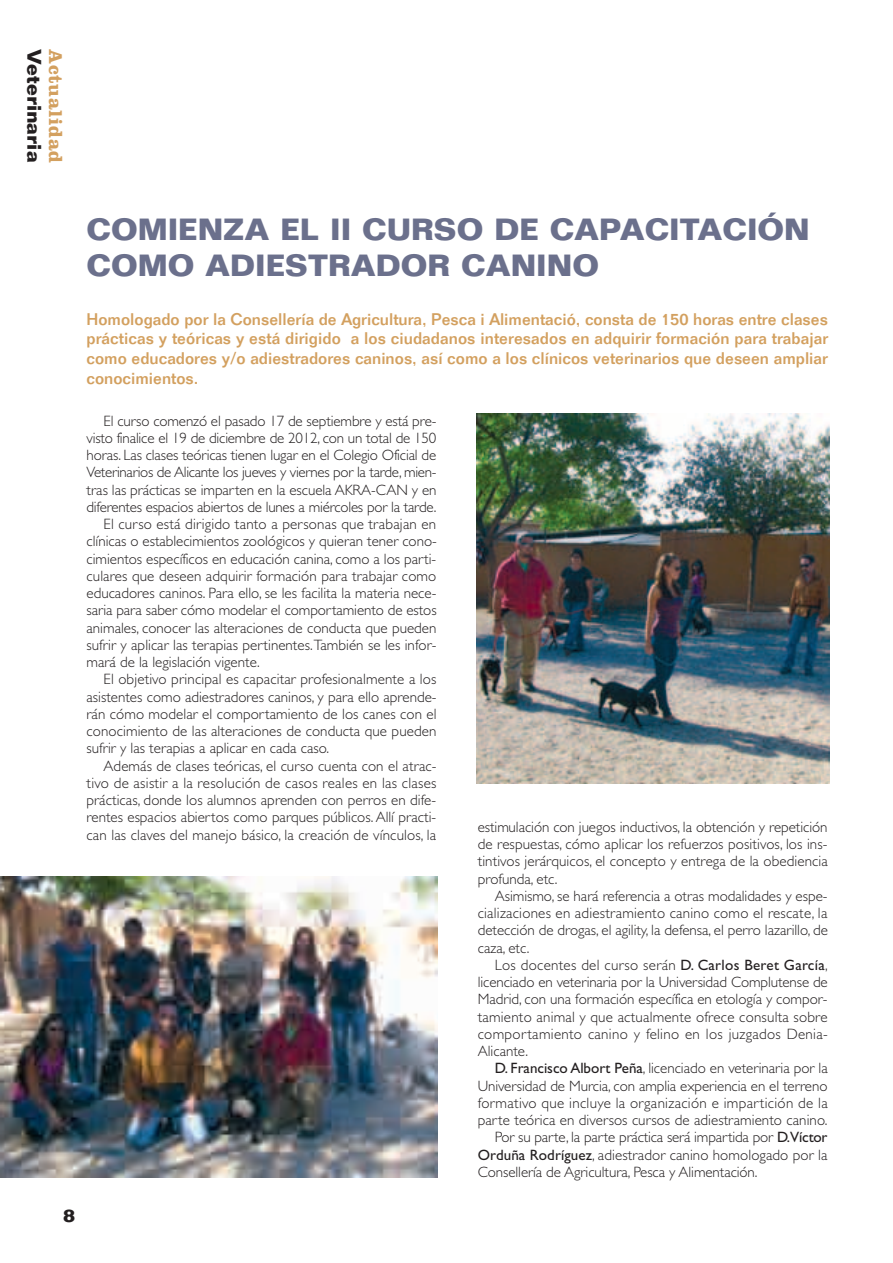
<style>
.page{position:relative;width:893px;height:1263px;background:#fff}
.page>*{position:absolute;margin:0;border:0;box-sizing:border-box;transform-origin:0 0}
.t1{font:700 30px/36px "Folio";color:#6b708c}
.t2{font:700 19.35px "Folio";letter-spacing:.005em;color:#231f20}
.t3{font:700 19.35px "Clarendon";letter-spacing:.03em;color:#d3a05f}
.t4{font:700 18px "Folio";color:#231f20}
.t5{font:500 16.5px/19.5px "Folio";color:#d3a05f;text-align:justify}
.t6{font:300 15px/17.2px "Gill Sans";color:#231f20;text-align:justify}
.t7{font:300 15px "Gill Sans";letter-spacing:.02em;color:#231f20}
.t8{font:300 15px "Gill Sans";letter-spacing:-.02em;color:#231f20}
.s1{font-weight:400}
</style>
<div class="page">
<img style="left:0;top:876px;width:438px;height:302px">
<img style="left:476px;top:414px;width:353px;height:369px">
<p class="t2" style="left:41px;top:49px;width:115px;rotate:90deg">Veterinaria</p>
<p class="t3" style="left:62px;top:49px;width:115px;rotate:90deg">Actualidad</p>
<h1 class="t1" style="left:87px;top:214px;width:725px">COMIENZA EL II CURSO DE CAPACITACIÓN<br>COMO ADIESTRADOR CANINO</h1>
<p class="t5" style="left:87px;top:311px;width:743px">Homologado por la Consellería de Agricultura, Pesca i Alimentació, consta de 150 horas entre clases prácticas y teóricas y está dirigido a los ciudadanos interesados en adquirir formación para trabajar como educadores y/o adiestradores caninos, así como a los clínicos veterinarios que deseen ampliar conocimientos.</p>
<p class="t4" style="left:63px;top:1209px;width:14px">8</p>
<p class="t6" style="left:104px;top:413px;width:334px">El curso comenzó el pasado 17 de septiembre y está pre-</p>
<p class="t6" style="left:87px;top:431px;width:351px">visto finalice el 19 de diciembre de 2012, con un total de 150</p>
<p class="t6" style="left:87px;top:448px;width:351px">horas. Las clases teóricas tienen lugar en el Colegio Oficial de</p>
<p class="t8" style="left:87px;top:467px;width:351px">Veterinarios de Alicante los jueves y viernes por la tarde, mien-</p>
<p class="t6" style="left:87px;top:482px;width:352px">tras las prácticas se imparten en la escuela AKRA-CAN y en</p>
<p class="t6" style="left:87px;top:500px;width:351px">diferentes espacios abiertos de lunes a miércoles por la tarde.</p>
<p class="t6" style="left:104px;top:517px;width:334px">El curso está dirigido tanto a personas que trabajan en</p>
<p class="t6" style="left:87px;top:534px;width:352px">clínicas o establecimientos zoológicos y quieran tener cono-</p>
<p class="t6" style="left:87px;top:551px;width:351px">cimientos específicos en educación canina, como a los parti-</p>
<p class="t6" style="left:87px;top:569px;width:351px">culares que deseen adquirir formación para trabajar como</p>
<p class="t6" style="left:87px;top:586px;width:351px">educadores caninos. Para ello, se les facilita la materia nece-</p>
<p class="t6" style="left:87px;top:603px;width:352px">saria para saber cómo modelar el comportamiento de estos</p>
<p class="t6" style="left:87px;top:620px;width:351px">animales, conocer las alteraciones de conducta que pueden</p>
<p class="t6" style="left:87px;top:638px;width:351px">sufrir y aplicar las terapias pertinentes.También se les infor-</p>
<p class="t6" style="left:87px;top:655px;width:175px">mará de la legislación vigente.</p>
<p class="t6" style="left:104px;top:672px;width:334px">El objetivo principal es capacitar profesionalmente a los</p>
<p class="t6" style="left:87px;top:689px;width:352px">asistentes como adiestradores caninos, y para ello aprende-</p>
<p class="t6" style="left:87px;top:707px;width:352px">rán cómo modelar el comportamiento de los canes con el</p>
<p class="t6" style="left:87px;top:724px;width:351px">conocimiento de las alteraciones de conducta que pueden</p>
<p class="t6" style="left:87px;top:741px;width:244px">sufrir y las terapias a aplicar en cada caso.</p>
<p class="t6" style="left:104px;top:758px;width:334px">Además de clases teóricas, el curso cuenta con el atrac-</p>
<p class="t7" style="left:87px;top:777px;width:352px">tivo de asistir a la resolución de casos reales en las clases</p>
<p class="t6" style="left:87px;top:793px;width:351px">prácticas, donde los alumnos aprenden con perros en dife-</p>
<p class="t6" style="left:87px;top:810px;width:351px">rentes espacios abiertos como parques públicos. Allí practi-</p>
<p class="t6" style="left:87px;top:827px;width:351px">can las claves del manejo básico, la creación de vínculos, la</p>
<p class="t6" style="left:478px;top:820px;width:351px">estimulación con juegos inductivos, la obtención y repetición de respuestas, cómo aplicar los refuerzos positivos, los ins&shy;tintivos jerárquicos, el concepto y entrega de la obediencia profunda, etc.</p>
<p class="t6" style="left:478px;top:889px;width:352px;text-indent:17px">Asimismo, se hará referencia a otras modalidades y espe&shy;cializaciones en adiestramiento canino como el rescate, la detección de drogas, el agility, la defensa, el perro lazarillo, de caza, etc.</p>
<p class="t6" style="left:478px;top:958px;width:352px;text-indent:17px">Los docentes del curso serán <span class="s1">D. Carlos Beret García</span>, licenciado en veterinaria por la Universidad Complutense de Madrid, con una formación específica en etología y compor&shy;tamiento animal y que actualmente ofrece consulta sobre comportamiento canino y felino en los juzgados Denia-Alicante.</p>
<p class="t6" style="left:495px;top:1061px;width:334px"><span class="s1">D. Francisco Albort Peña</span>, licenciado en veterinaria por la</p>
<p class="t6" style="left:478px;top:1078px;width:351px">Universidad de Murcia, con amplia experiencia en el terreno</p>
<p class="t7" style="left:478px;top:1097px;width:352px">formativo que incluye la organización e impartición de la</p>
<p class="t6" style="left:478px;top:1113px;width:351px">parte teórica en diversos cursos de adiestramiento canino.</p>
<p class="t6" style="left:495px;top:1130px;width:334px">Por su parte, la parte práctica será impartida por <span class="s1">D.Víctor</span></p>
<p class="t6" style="left:478px;top:1147px;width:351px"><span class="s1">Orduña Rodríguez</span>, adiestrador canino homologado por la</p>
<p class="t6" style="left:478px;top:1165px;width:281px">Consellería de Agricultura, Pesca y Alimentación.</p>
</div>
